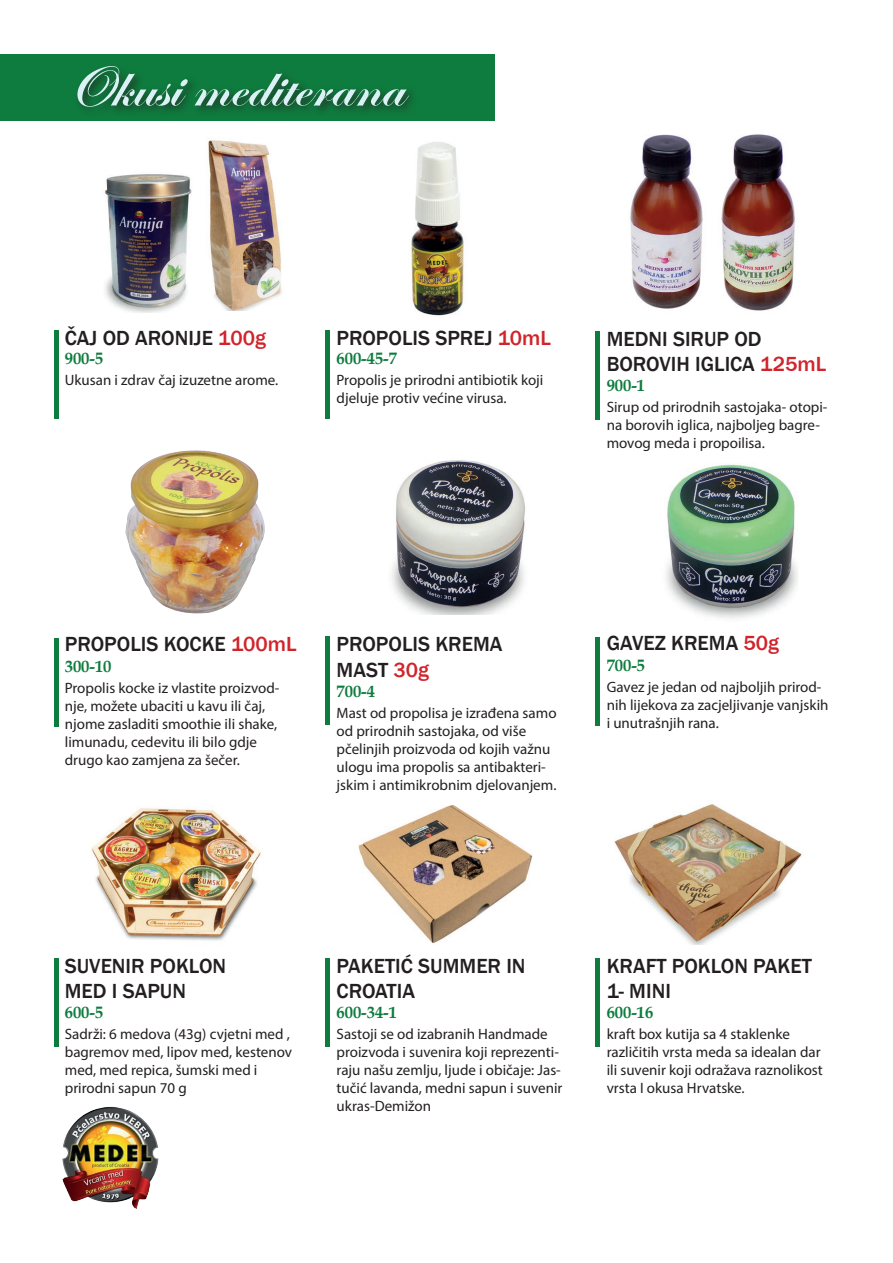
<style>
.page{position:relative;width:893px;height:1263px;background:#fff}
.page>*{position:absolute;margin:0;border:0;box-sizing:border-box;transform-origin:0 0}
.t1{font:700 60px "Edwardian Scr ITC";color:#dcf1f5}
.t2{font:500 21px/25.2px "Franklin Gothic";color:#231f20}
.t3{font:700 16.5px "Book Antiqua";color:#0e7c3e}
.t4{font:15px/18px "Myriad Pro";color:#231f20}
.s1{color:#d1232a}
</style>
<div class="page">
<div style="left:0;top:54px;width:495px;height:67px;background:#0e7c3e"></div>
<div style="left:74px;top:62px;width:346px;height:57px;background:#231f20;opacity:.75"></div>
<img style="left:62px;top:1106px;width:97px;height:103px">
<img style="left:411px;top:142px;width:53px;height:174px">
<img style="left:358px;top:805px;width:175px;height:138px">
<img style="left:208px;top:140px;width:74px;height:171px">
<img style="left:125px;top:450px;width:140px;height:164px">
<img style="left:392px;top:460px;width:133px;height:155px">
<img style="left:666px;top:464px;width:132px;height:154px">
<img style="left:614px;top:804px;width:188px;height:141px">
<img style="left:91px;top:808px;width:170px;height:133px">
<hr style="left:54px;top:330px;width:4px;height:89px;background:#0e7c3e">
<hr style="left:596px;top:331px;width:4px;height:89px;background:#0e7c3e">
<img style="left:105px;top:174px;width:87px;height:139px">
<hr style="left:326px;top:330px;width:4px;height:89px;background:#0e7c3e">
<hr style="left:54px;top:638px;width:4px;height:89px;background:#0e7c3e">
<hr style="left:326px;top:637px;width:4px;height:88px;background:#0e7c3e">
<hr style="left:596px;top:637px;width:4px;height:89px;background:#0e7c3e">
<hr style="left:54px;top:958px;width:4px;height:88px;background:#0e7c3e">
<hr style="left:326px;top:958px;width:4px;height:88px;background:#0e7c3e">
<hr style="left:596px;top:958px;width:4px;height:88px;background:#0e7c3e">
<img style="left:630px;top:134px;width:165px;height:177px">
<h1 class="t1" style="left:63px;top:55px;width:342px">Okusi mediterana</h1>
<h2 class="t2" style="left:65px;top:326px;width:203px">ČAJ OD ARONIJE <span class="s1">100g</span></h2>
<p class="t4" style="left:65px;top:371px;width:215px">Ukusan i zdrav čaj izuzetne arome.</p>
<p class="t3" style="left:65px;top:347px;width:40px">900-5</p>
<h2 class="t2" style="left:337px;top:326px;width:216px">PROPOLIS SPREJ <span class="s1">10mL</span></h2>
<p class="t4" style="left:337px;top:371px;width:208px">Propolis je prirodni antibiotik koji djeluje protiv većine virusa.</p>
<p class="t3" style="left:337px;top:347px;width:62px">600-45-7</p>
<h2 class="t2" style="left:607px;top:327px;width:221px">MEDNI SIRUP OD<br>BOROVIH IGLICA <span class="s1">125mL</span></h2>
<p class="t4" style="left:607px;top:398px;width:222px">Sirup od prirodnih sastojaka- otopi&shy;na borovih iglica, najboljeg bagre&shy;movog meda i propoilisa.</p>
<p class="t3" style="left:607px;top:375px;width:40px">900-1</p>
<h2 class="t2" style="left:65px;top:632px;width:233px">PROPOLIS KOCKE <span class="s1">100mL</span></h2>
<p class="t4" style="left:65px;top:679px;width:216px">Propolis kocke iz vlastite proizvod&shy;nje, možete ubaciti u kavu ili čaj, njome zasladiti smoothie ili shake, limunadu, cedevitu ili bilo gdje drugo kao zamjena za šečer.</p>
<p class="t3" style="left:65px;top:655px;width:48px">300-10</p>
<h2 class="t2" style="left:337px;top:632px;width:168px">PROPOLIS KREMA<br>MAST <span class="s1">30g</span></h2>
<p class="t4" style="left:337px;top:704px;width:221px">Mast od propolisa je izrađena samo od prirodnih sastojaka, od više pčelinjih proizvoda od kojih važnu ulogu ima propolis sa antibakteri&shy;jskim i antimikrobnim djelovanjem.</p>
<p class="t3" style="left:337px;top:680px;width:40px">700-4</p>
<h2 class="t2" style="left:607px;top:631px;width:174px">GAVEZ KREMA <span class="s1">50g</span></h2>
<p class="t4" style="left:607px;top:678px;width:223px">Gavez je jedan od najboljih prirod&shy;nih lijekova za zacjeljivanje vanjskih i unutrašnjih rana.</p>
<p class="t3" style="left:607px;top:654px;width:40px">700-5</p>
<h2 class="t2" style="left:65px;top:953px;width:163px">SUVENIR POKLON<br>MED I SAPUN</h2>
<p class="t4" style="left:65px;top:1025px;width:229px">Sadrži: 6 medova (43g) cvjetni med , bagremov med, lipov med, kestenov med, med repica, šumski med i prirodni sapun 70 g</p>
<p class="t3" style="left:65px;top:1001px;width:40px">600-5</p>
<h2 class="t2" style="left:337px;top:953px;width:191px">PAKETIĆ SUMMER IN<br>CROATIA</h2>
<p class="t4" style="left:337px;top:1025px;width:227px">Sastoji se od izabranih Handmade proizvoda i suvenira koji reprezenti&shy;raju našu zemlju, ljude i običaje: Jas&shy;tučić lavanda, medni sapun i suvenir ukras-Demižon</p>
<p class="t3" style="left:337px;top:1001px;width:62px">600-34-1</p>
<h2 class="t2" style="left:607px;top:953px;width:207px">KRAFT POKLON PAKET<br>1- MINI</h2>
<p class="t4" style="left:607px;top:1025px;width:218px">kraft box kutija sa 4 staklenke različitih vrsta meda sa idealan dar ili suvenir koji odražava raznolikost vrsta I okusa Hrvatske.</p>
<p class="t3" style="left:607px;top:1001px;width:48px">600-16</p>
</div>
